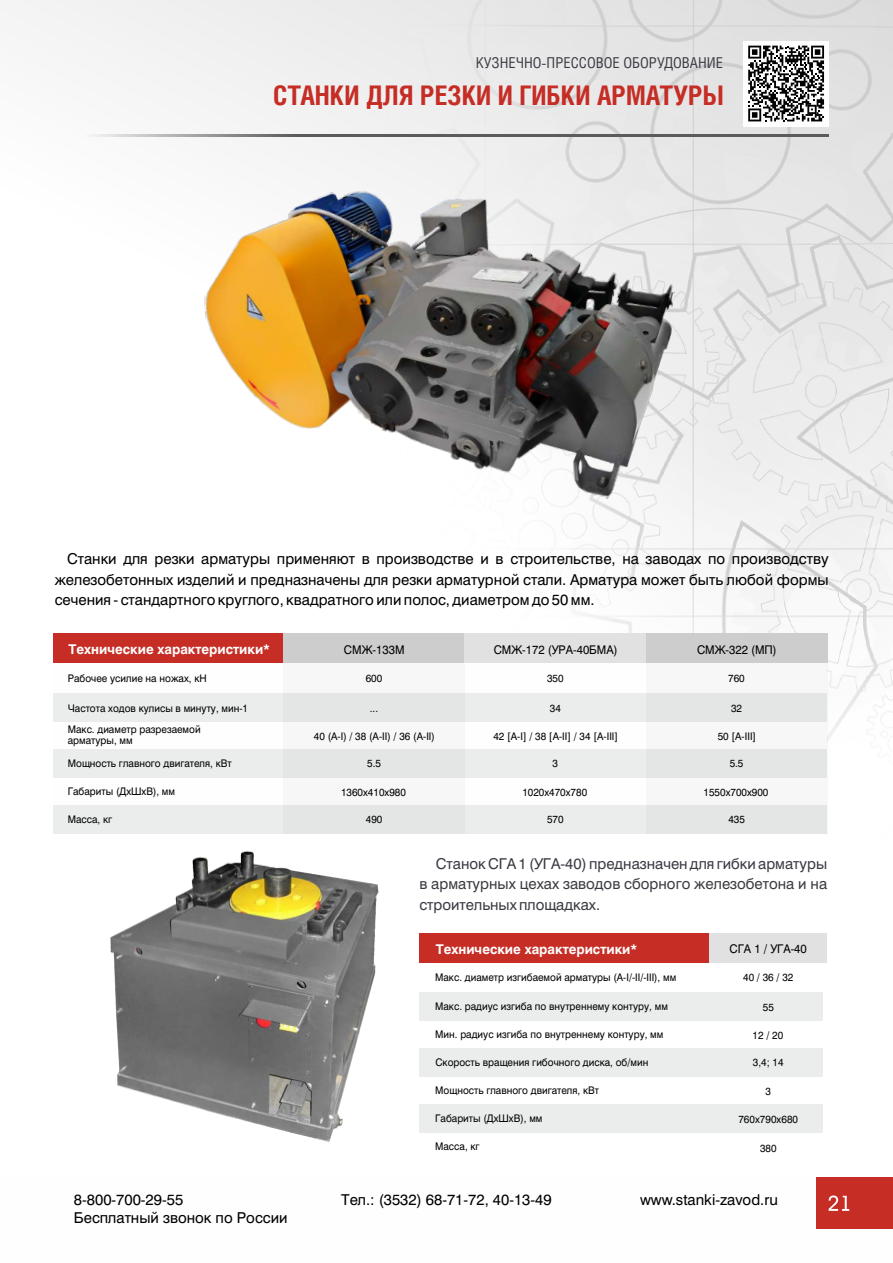
<style>
.page{position:relative;width:893px;height:1263px;background:#fff}
.page>*{position:absolute;margin:0;border:0;box-sizing:border-box;transform-origin:0 0}
.t1{font:700 27px "Helios Cond";color:#c52d25}
.t2{font:15px/20.4px "Swiss 721 BT";color:#000;text-align:justify}
.t3{font:15px/20.4px "Swiss 721 BT";color:#3b3b44;text-align:justify}
.t4{font:15px "Helios Cond";color:#3b3b44}
.t5{font:700 13.5px "Swiss 721 BT";color:#fefefe}
.t6{font:12px "Swiss 721 BT";color:#000;scale:.96 1}
.t7{font:10.5px/21.9px "Swiss 721 BT";color:#000;scale:.96 1}
</style>
<div class="page">
<img style="left:0;top:0;width:893px;height:1178px">
<div style="left:816px;top:1178px;width:77px;height:51px;background:#c52d25"></div>
<hr style="left:84px;top:134px;width:745px;height:2px;background:#5b5b5b">
<svg style="left:829px;top:1195px;width:20px;height:16px"></svg>
<img style="left:202px;top:157px;width:479px;height:383px">
<div style="left:53px;top:663px;width:774px;height:170px;background:#fefefe"></div>
<div style="left:283px;top:633px;width:182px;height:30px;background:#cdcdce"></div>
<div style="left:53px;top:633px;width:230px;height:30px;background:#c52d25"></div>
<div style="left:53px;top:693px;width:774px;height:28px;background:#ebecec"></div>
<div style="left:53px;top:805px;width:774px;height:28px;background:#ebecec"></div>
<div style="left:53px;top:749px;width:774px;height:28px;background:#ebecec"></div>
<div style="left:283px;top:663px;width:182px;height:170px;background:linear-gradient(to right,#edeeee,#edeeee)"></div>
<div style="left:646px;top:663px;width:181px;height:170px;background:linear-gradient(to right,#edeeee,#edeeee)"></div>
<div style="left:646px;top:633px;width:181px;height:30px;background:#cdcdce"></div>
<div style="left:465px;top:633px;width:181px;height:30px;background:#e1e1e1"></div>
<img style="left:92px;top:848px;width:310px;height:297px">
<div style="left:709px;top:933px;width:118px;height:29px;background:#e1e1e1"></div>
<div style="left:419px;top:933px;width:290px;height:29px;background:#c52d25"></div>
<div style="left:419px;top:993px;width:404px;height:28px;background:#ebecec"></div>
<div style="left:419px;top:1105px;width:404px;height:28px;background:#ebecec"></div>
<div style="left:419px;top:1049px;width:404px;height:28px;background:#ebecec"></div>
<div style="left:744px;top:41px;width:85px;height:85px;background:#fefefe"></div>
<svg style="left:748px;top:46px;width:76px;height:75px"></svg>
<h2 class="t4" style="left:476px;top:56px;width:249px">КУЗНЕЧНО-ПРЕССОВОЕ ОБОРУДОВАНИЕ</h2>
<h1 class="t1" style="left:273px;top:83px;width:452px">СТАНКИ ДЛЯ РЕЗКИ И ГИБКИ АРМАТУРЫ</h1>
<p class="t2" style="left:55px;top:550px;width:775px;text-indent:12px">Станки для резки арматуры применяют в производстве и в строительстве, на заводах по производству железобетонных изделий и предназначены для резки арматурной стали. Арматура может быть любой формы сечения - стандартного круглого, квадратного или полос, диаметром до 50 мм.</p>
<p class="t5" style="left:69px;top:644px;width:203px">Технические характеристики*</p>
<p class="t6" style="left:344px;top:645px;width:65px">СМЖ-133М</p>
<p class="t6" style="left:494px;top:645px;width:131px">СМЖ-172 (УРА-40БМА)</p>
<p class="t6" style="left:697px;top:645px;width:85px">СМЖ-322 (МП)</p>
<p class="t7" style="left:68px;top:668px;width:146px">Рабочее усилие на ножах, кН</p>
<p class="t7" style="left:366px;top:668px;width:19px">600</p>
<p class="t7" style="left:68px;top:698px;width:189px">Частота ходов кулисы в минуту, мин-1<br>Макс. диаметр разрезаемой</p>
<p class="t7" style="left:68px;top:731px;width:69px">арматуры, мм</p>
<p class="t7" style="left:547px;top:668px;width:19px">350</p>
<p class="t7" style="left:550px;top:698px;width:13px">34</p>
<p class="t7" style="left:493px;top:726px;width:131px">42 [А-I] / 38 [А-II] / 34 [А-III]</p>
<p class="t7" style="left:553px;top:753px;width:7px">3</p>
<p class="t7" style="left:728px;top:668px;width:19px">760</p>
<p class="t7" style="left:731px;top:698px;width:13px">32</p>
<p class="t7" style="left:718px;top:726px;width:42px">50 [А-III]</p>
<p class="t7" style="left:730px;top:753px;width:16px">5.5</p>
<p class="t7" style="left:370px;top:698px;width:10px">...</p>
<p class="t7" style="left:314px;top:726px;width:128px">40 (А-I) / 38 (А-II) / 36 (А-II)</p>
<p class="t7" style="left:68px;top:753px;width:172px">Мощность главного двигателя, кВт</p>
<p class="t7" style="left:367px;top:753px;width:16px">5.5</p>
<p class="t7" style="left:68px;top:781px;width:113px">Габариты (ДхШхВ), мм</p>
<p class="t7" style="left:68px;top:809px;width:48px">Масса, кг</p>
<p class="t7" style="left:341px;top:782px;width:69px">1360x410x980</p>
<p class="t7" style="left:366px;top:809px;width:19px">490</p>
<p class="t7" style="left:522px;top:782px;width:69px">1020x470x780</p>
<p class="t7" style="left:547px;top:809px;width:19px">570</p>
<p class="t7" style="left:704px;top:782px;width:69px">1550x700x900</p>
<p class="t7" style="left:728px;top:809px;width:19px">435</p>
<h2 class="t3" style="left:419px;top:855px;width:409px;text-indent:17px">Станок СГА 1 (УГА-40) предназначен для гибки арматуры в арматурных цехах заводов сборного железобетона и на строительных площадках.</h2>
<p class="t5" style="left:436px;top:943px;width:203px">Технические характеристики*</p>
<p class="t6" style="left:729px;top:944px;width:82px">СГА 1 / УГА-40</p>
<p class="t7" style="left:435px;top:968px;width:253px">Макс. диаметр изгибаемой арматуры (А-I/-II/-III), мм</p>
<p class="t7" style="left:743px;top:968px;width:54px">40 / 36 / 32</p>
<p class="t7" style="left:435px;top:996px;width:244px">Макс. радиус изгиба по внутреннему контуру, мм</p>
<p class="t7" style="left:435px;top:1024px;width:239px">Мин. радиус изгиба по внутреннему контуру, мм</p>
<p class="t7" style="left:763px;top:997px;width:13px">55</p>
<p class="t7" style="left:753px;top:1025px;width:33px">12 / 20</p>
<p class="t7" style="left:435px;top:1053px;width:223px">Скорость вращения гибочного диска, об/мин</p>
<p class="t7" style="left:753px;top:1053px;width:33px">3,4; 14</p>
<p class="t7" style="left:435px;top:1080px;width:172px">Мощность главного двигателя, кВт</p>
<p class="t7" style="left:766px;top:1082px;width:7px">3</p>
<p class="t7" style="left:435px;top:1108px;width:113px">Габариты (ДхШхВ), мм</p>
<p class="t7" style="left:435px;top:1137px;width:48px">Масса, кг</p>
<p class="t7" style="left:738px;top:1110px;width:64px">760x790x680</p>
<p class="t7" style="left:760px;top:1138px;width:19px">380</p>
<h2 class="t2" style="left:74px;top:1191px;width:111px">8-800-700-29-55</h2>
<h2 class="t2" style="left:341px;top:1191px;width:212px">Тел.: (3532) 68-71-72, 40-13-49</h2>
<h2 class="t2" style="left:640px;top:1191px;width:139px">www.stanki-zavod.ru</h2>
<h2 class="t2" style="left:74px;top:1208px;width:215px">Бесплатный звонок по России</h2>
</div>
